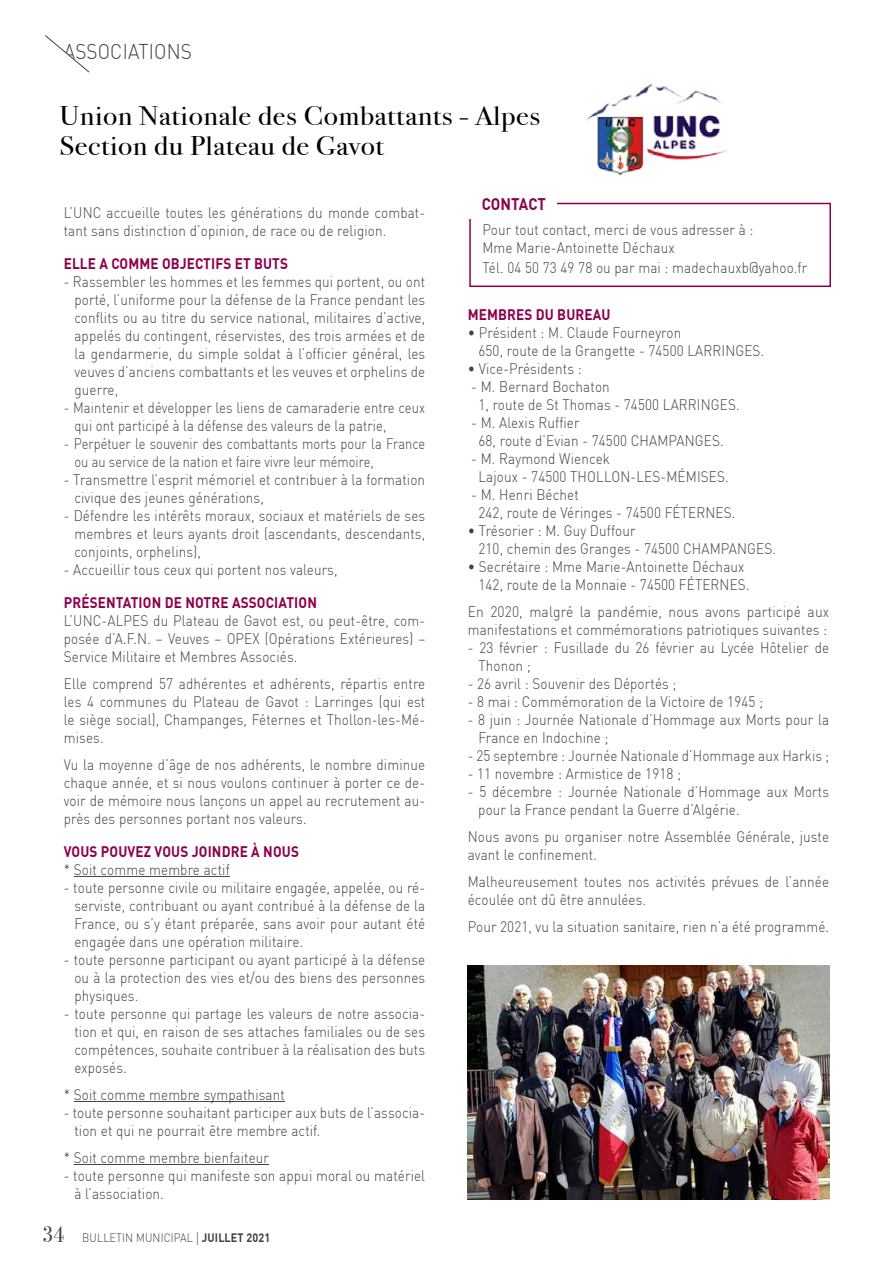
<style>
.page{position:relative;width:893px;height:1263px;background:#fff}
.page>*{position:absolute;margin:0;border:0;box-sizing:border-box;transform-origin:0 0}
.t1{font:27px/30px "Bodoni Svty Two ITCTT";letter-spacing:.02em;color:#000;scale:1.1 1}
.t2{font:22.5px "Bodoni Svty Two ITCTT";color:#424241;scale:.9 1}
.t3{font:300 21px "DIN Pro";letter-spacing:.01em;color:#424241;scale:.9 1}
.t4{font:700 16.5px "DIN Pro";letter-spacing:-.005em;color:#8d004c;scale:.9 1}
.t5{font:300 15px/18px "DIN Pro";letter-spacing:.01em;color:#424241;scale:.9 1}
.t6{font:300 15px/18px "DIN Pro";letter-spacing:.01em;color:#424241;scale:.87 1}
.t7{font:300 15px/18px "DIN Pro";letter-spacing:.01em;color:#424241;scale:.92 1}
.t8{font:700 15px "DIN Pro";letter-spacing:.01em;color:#8d004c;scale:.9 1}
.t9{font:300 15px/18px "DIN Pro";letter-spacing:.01em;color:#424241;scale:.86 1}
.t10{font:300 12px "DIN Pro";letter-spacing:.01em;color:#424241;scale:.9 1}
.s1{font-size:18px}
.s2{font-weight:700}
</style>
<div class="page">
<hr style="left:74px;top:876px;width:156px;height:1px;background:#424241">
<hr style="left:74px;top:1101px;width:211px;height:1px;background:#424241">
<hr style="left:74px;top:1164px;width:195px;height:1px;background:#424241">
<img style="left:586px;top:84px;width:141px;height:91px">
<img style="left:468px;top:966px;width:361px;height:233px">
<div style="left:469px;top:203px;width:362px;height:84px;border:2px solid #8d004c"></div>
<div style="left:466px;top:191px;width:91px;height:28px;background:#fff"></div>
<svg style="left:45px;top:35px;width:45px;height:38px"></svg>
<h3 class="t3" style="left:64px;top:38px;width:144px">ASSOCIATIONS</h3>
<h1 class="t1" style="left:60px;top:98px;width:439px">Union Nationale des Combattants - Alpes<br>Section du Plateau de Gavot</h1>
<p class="t5" style="left:64px;top:203px;width:403px">L’UNC accueille toutes les générations du monde combat&shy;tant sans distinction d’opinion, de race ou de religion.</p>
<p class="t8" style="left:64px;top:253px;width:251px">ELLE A COMME OBJECTIFS ET BUTS</p>
<p class="t5" style="left:74px;top:272px;width:391px;text-align:justify;text-indent:-11px">- Rassembler les hommes et les femmes qui portent, ou ont porté, l’uniforme pour la défense de la France pendant les conflits ou au titre du service national, militaires d’active, appelés du contingent, réservistes, des trois armées et de la gendarmerie, du simple soldat à l’officier général, les veuves d’anciens combattants et les veuves et orphelins de guerre,</p>
<p class="t6" style="left:74px;top:398px;width:405px;text-indent:-11px">- Maintenir et développer les liens de camaraderie entre ceux qui ont participé à la défense des valeurs de la patrie,</p>
<p class="t9" style="left:74px;top:434px;width:409px;text-indent:-11px">- Perpétuer le souvenir des combattants morts pour la France ou au service de la nation et faire vivre leur mémoire,</p>
<p class="t5" style="left:74px;top:470px;width:391px;text-indent:-11px">- Transmettre l’esprit mémoriel et contribuer à la formation civique des jeunes générations,</p>
<p class="t5" style="left:74px;top:506px;width:391px;text-align:justify;text-indent:-11px">- Défendre les intérêts moraux, sociaux et matériels de ses membres et leurs ayants droit (ascendants, descendants, conjoints, orphelins),</p>
<p class="t5" style="left:64px;top:560px;width:306px">- Accueillir tous ceux qui portent nos valeurs,</p>
<p class="t8" style="left:64px;top:592px;width:283px">PRÉSENTATION DE NOTRE ASSOCIATION</p>
<p class="t5" style="left:64px;top:611px;width:403px;text-align:justify">L’UNC-ALPES du Plateau de Gavot est, ou peut-être, com&shy;posée d’A.F.N. – Veuves – OPEX (Opérations Extérieures) – Service Militaire et Membres Associés.</p>
<p class="t5" style="left:64px;top:674px;width:403px;text-align:justify">Elle comprend 57 adhérentes et adhérents, répartis entre les 4 communes du Plateau de Gavot : Larringes (qui est le siège social), Champanges, Féternes et Thollon-les-Mé&shy;mises.</p>
<p class="t5" style="left:64px;top:755px;width:403px;text-align:justify">Vu la moyenne d’âge de nos adhérents, le nombre diminue chaque année, et si nous voulons continuer à porter ce de&shy;voir de mémoire nous lançons un appel au recrutement au&shy;près des personnes portant nos valeurs.</p>
<p class="t8" style="left:64px;top:841px;width:263px">VOUS POUVEZ VOUS JOINDRE À NOUS</p>
<p class="t5" style="left:64px;top:860px;width:186px">* Soit comme membre actif</p>
<p class="t5" style="left:74px;top:878px;width:391px;text-align:justify;text-indent:-11px">- toute personne civile ou militaire engagée, appelée, ou ré&shy;serviste, contribuant ou ayant contribué à la défense de la France, ou s’y étant préparée, sans avoir pour autant été engagée dans une opération militaire.</p>
<p class="t5" style="left:74px;top:950px;width:391px;text-align:justify;text-indent:-11px">- toute personne participant ou ayant participé à la défense ou à la protection des vies et/ou des biens des personnes physiques.</p>
<p class="t5" style="left:74px;top:1004px;width:391px;text-align:justify;text-indent:-11px">- toute personne qui partage les valeurs de notre associa&shy;tion et qui, en raison de ses attaches familiales ou de ses compétences, souhaite contribuer à la réalisation des buts exposés.</p>
<p class="t5" style="left:64px;top:1085px;width:247px">* Soit comme membre sympathisant</p>
<p class="t5" style="left:74px;top:1103px;width:391px;text-indent:-11px">- toute personne souhaitant participer aux buts de l’associa&shy;tion et qui ne pourrait être membre actif.</p>
<p class="t5" style="left:64px;top:1148px;width:230px">* Soit comme membre bienfaiteur</p>
<p class="t5" style="left:74px;top:1166px;width:391px;text-indent:-11px">- toute personne qui manifeste son appui moral ou matériel à l’association.</p>
<h2 class="t2" style="left:43px;top:1215px;width:26px">34</h2>
<p class="t10" style="left:82px;top:1230px;width:211px">BULLETIN MUNICIPAL <span class="s1">I</span> <span class="s2">JUILLET 2021</span></p>
<p class="t4" style="left:482px;top:194px;width:73px">CONTACT</p>
<p class="t5" style="left:482px;top:220px;width:303px">Pour tout contact, merci de vous adresser à :<br>Mme Marie-Antoinette Déchaux</p>
<p class="t5" style="left:482px;top:258px;width:363px">Tél. 04 50 73 49 78 ou par mai : madechauxb@yahoo.fr</p>
<p class="t8" style="left:468px;top:304px;width:160px">MEMBRES DU BUREAU</p>
<p class="t5" style="left:478px;top:323px;width:319px;text-indent:-11px">• Président : M. Claude Fourneyron<br>650, route de la Grangette - 74500 LARRINGES.</p>
<p class="t5" style="left:468px;top:359px;width:128px">• Vice-Présidents :</p>
<p class="t5" style="left:478px;top:377px;width:292px;text-indent:-7px">- M. Bernard Bochaton<br>1, route de St Thomas - 74500 LARRINGES.</p>
<p class="t5" style="left:478px;top:413px;width:274px;text-indent:-7px">- M. Alexis Ruffier<br>68, route d’Evian - 74500 CHAMPANGES.</p>
<p class="t5" style="left:478px;top:449px;width:280px;text-indent:-7px">- M. Raymond Wiencek<br>Lajoux - 74500 THOLLON-LES-MÉMISES.</p>
<p class="t5" style="left:478px;top:485px;width:287px;text-indent:-7px">- M. Henri Béchet<br>242, route de Véringes - 74500 FÉTERNES.</p>
<p class="t5" style="left:478px;top:521px;width:332px;text-indent:-11px">• Trésorier : M. Guy Duffour<br>210, chemin des Granges - 74500 CHAMPANGES.</p>
<p class="t5" style="left:478px;top:557px;width:303px;text-indent:-11px">• Secrétaire : Mme Marie-Antoinette Déchaux<br>142, route de la Monnaie - 74500 FÉTERNES.</p>
<p class="t7" style="left:468px;top:602px;width:394px">En 2020, malgré la pandémie, nous avons participé aux manifestations et commémorations patriotiques suivantes :</p>
<p class="t5" style="left:478px;top:638px;width:391px;text-indent:-11px">- 23 février : Fusillade du 26 février au Lycée Hôtelier de<br>Thonon ;</p>
<p class="t5" style="left:468px;top:674px;width:234px">- 26 avril : Souvenir des Déportés ;</p>
<p class="t5" style="left:468px;top:692px;width:330px">- 8 mai : Commémoration de la Victoire de 1945 ;</p>
<p class="t5" style="left:478px;top:710px;width:391px;text-indent:-11px">- 8 juin : Journée Nationale d’Hommage aux Morts pour la<br>France en Indochine ;</p>
<p class="t5" style="left:468px;top:746px;width:403px">- 25 septembre : Journée Nationale d’Hommage aux Harkis ;</p>
<p class="t5" style="left:468px;top:764px;width:239px">- 11 novembre : Armistice de 1918 ;</p>
<p class="t5" style="left:478px;top:782px;width:391px;text-indent:-11px">- 5 décembre : Journée Nationale d’Hommage aux Morts pour la France pendant la Guerre d’Algérie.</p>
<p class="t5" style="left:468px;top:827px;width:403px">Nous avons pu organiser notre Assemblée Générale, juste avant le confinement.</p>
<p class="t5" style="left:468px;top:872px;width:403px">Malheureusement toutes nos activités prévues de l’année écoulée ont dû être annulées.</p>
<p class="t5" style="left:468px;top:917px;width:403px">Pour 2021, vu la situation sanitaire, rien n’a été programmé.</p>
</div>
